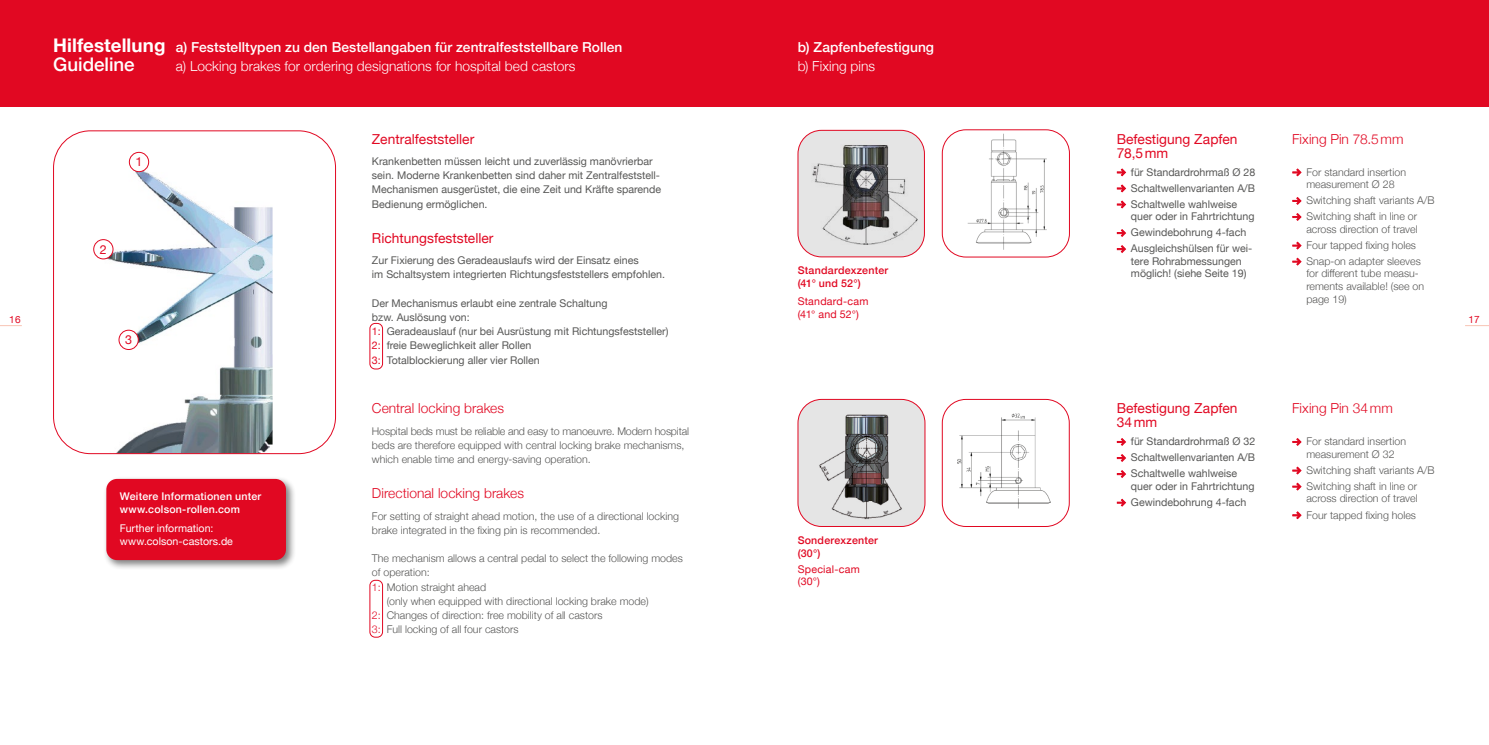
<style>
.page{position:relative;width:1489px;height:745px;background:#fff}
.page>*{position:absolute;margin:0;border:0;box-sizing:border-box;transform-origin:0 0}
.t1{font:700 18.75px "Helvetica Neue";letter-spacing:.005em;color:#fff}
.t2{font:500 18.75px "Helvetica Neue";color:#fff}
.t3{font:500 13.75px "Helvetica Neue";letter-spacing:.005em;color:#fff}
.t4{font:13.75px/14.1px "Helvetica Neue";color:#e10822}
.t5{font:300 13.75px "Helvetica Neue";letter-spacing:.005em;color:#e10822}
.t6{font:300 13.75px "Helvetica Neue";letter-spacing:.005em;color:#fff}
.t7{font:12.5px "Helvetica Neue";color:#e10822}
.t8{font:300 10.62px/16px "Helvetica Neue";color:#575756}
.t9{font:10.62px/14.1px "Helvetica Neue";color:#575756}
.t10{font:500 10.62px/12.5px "Helvetica Neue";letter-spacing:.02em;color:#e10822}
.t11{font:500 10.62px/12.5px "Helvetica Neue";letter-spacing:.02em;color:#fff}
.t12{font:10.62px/12.5px "Helvetica Neue";letter-spacing:.005em;color:#fff}
.t13{font:10.62px/12.5px "Helvetica Neue";letter-spacing:.02em;color:#e10822}
.t14{font:10px "Helvetica Neue";color:#e10822}
.s1{color:#e10822}
.s2{font-family:"Klavika Arrows";font-weight:700;font-size:10px;color:#e10822}
</style>
<div class="page">
<div style="left:0;top:0;width:1488px;height:106px;background:#e10822"></div>
<div style="left:369px;top:323px;width:14px;height:46px;border:1px solid #e10822;border-radius:5px"></div>
<div style="left:369px;top:579px;width:14px;height:58px;border:1px solid #e10822;border-radius:5px"></div>
<img style="left:93px;top:157px;width:179px;height:294px">
<div style="left:53px;top:130px;width:283px;height:323px;border:1px solid #e10822;border-radius:37px"></div>
<div style="left:941px;top:399px;width:128px;height:127px;border:1px solid #e10822;border-radius:24px"></div>
<img style="left:957px;top:413px;width:93px;height:95px">
<div style="left:941px;top:129px;width:128px;height:128px;border:1px solid #e10822;border-radius:24px"></div>
<img style="left:967px;top:134px;width:79px;height:115px">
<div style="left:798px;top:399px;width:126px;height:127px;background:#e5e5e5;border-radius:24px"></div>
<div style="left:797px;top:399px;width:128px;height:127px;border:1px solid #e10822;border-radius:24px"></div>
<div style="left:809px;top:408px;width:98px;height:115px;background:#e5e5e5"></div>
<img style="left:819px;top:414px;width:83px;height:106px">
<div style="left:798px;top:130px;width:126px;height:127px;background:#e5e5e5;border-radius:24px"></div>
<div style="left:797px;top:130px;width:127px;height:127px;border:1px solid #e10822;border-radius:24px"></div>
<img style="left:812px;top:145px;width:105px;height:100px">
<div style="left:103px;top:475px;width:193px;height:95px;background:#000;opacity:.5"></div>
<div style="left:106px;top:478px;width:180px;height:81px;background:#e10822;border-radius:11px"></div>
<div style="left:129px;top:152px;width:20px;height:19px;background:#fff;border-radius:50%"></div>
<div style="left:129px;top:152px;width:20px;height:20px;border:1px solid #e10822;border-radius:50%"></div>
<div style="left:94px;top:239px;width:19px;height:20px;background:#fff;border-radius:50%"></div>
<div style="left:93px;top:239px;width:20px;height:20px;border:1px solid #e10822;border-radius:50%"></div>
<div style="left:119px;top:330px;width:19px;height:19px;background:#fff;border-radius:50%"></div>
<div style="left:119px;top:329px;width:20px;height:20px;border:1px solid #e10822;border-radius:50%"></div>
<svg style="left:0;top:325px;width:22px;height:1px"></svg>
<svg style="left:1465px;top:325px;width:23px;height:1px"></svg>
<h1 class="t1" style="left:53px;top:31px;width:114px">Hilfestellung</h1>
<h1 class="t2" style="left:53px;top:49px;width:83px">Guideline</h1>
<p class="t3" style="left:176px;top:36px;width:448px">a) Feststelltypen zu den Bestellangaben für zentralfeststellbare Rollen</p>
<p class="t6" style="left:176px;top:55px;width:401px">a) Locking brakes for ordering designations for hospital bed castors</p>
<p class="t3" style="left:797px;top:36px;width:138px">b) Zapfenbefestigung</p>
<p class="t6" style="left:797px;top:55px;width:79px">b) Fixing pins</p>
<p class="t4" style="left:372px;top:132px;width:104px">Zentralfeststeller</p>
<p class="t9" style="left:372px;top:155px;width:290px">Krankenbetten müssen leicht und zuverlässig manövrierbar sein. Moderne Krankenbetten sind daher mit Zentralfeststell-Mechanismen ausgerüstet, die eine Zeit und Kräfte sparende Bedienung ermöglichen.</p>
<p class="t4" style="left:372px;top:232px;width:123px">Richtungsfeststeller</p>
<p class="t9" style="left:372px;top:254px;width:294px">Zur Fixierung des Geradeauslaufs wird der Einsatz eines<br>im Schaltsystem integrierten Richtungsfeststellers empfohlen.</p>
<p class="t9" style="left:372px;top:296px;width:298px">Der Mechanismus erlaubt eine zentrale Schaltung<br>bzw. Auslösung von:<br><span class="s1">1:</span> Geradeauslauf (nur bei Ausrüstung mit Richtungsfeststeller)<br><span class="s1">2:</span> freie Beweglichkeit aller Rollen<br><span class="s1">3:</span> Totalblockierung aller vier Rollen</p>
<p class="t4" style="left:1116px;top:132px;width:122px">Befestigung Zapfen<br>78,5mm</p>
<p class="t9" style="left:1116px;top:164px;width:140px;line-height:16px;text-align:justify"><span class="s2">B</span> für Standardrohrmaß Ø 28<br><span class="s2">B</span> Schaltwellenvarianten A/B <span class="s2">B</span> Schaltwelle wahlweise</p>
<p class="t9" style="left:1116px;top:209px;width:139px;line-height:16px;text-indent:14px">quer oder in Fahrtrichtung<br><span class="s2">B</span> Gewindebohrung 4-fach<br><span class="s2">B</span> Ausgleichshülsen für wei-</p>
<p class="t9" style="left:1130px;top:255px;width:117px;line-height:12.5px">tere Rohrabmessungen möglich! (siehe Seite 19)</p>
<p class="t5" style="left:1292px;top:128px;width:113px">Fixing Pin 78.5mm</p>
<p class="t8" style="left:1292px;top:165px;width:115px;line-height:12.5px;text-align:center"><span class="s2">B</span> For standard insertion measurement Ø 28</p>
<p class="t8" style="left:1292px;top:191px;width:144px"><span class="s2">B</span> Switching shaft variants A/B<br><span class="s2">B</span> Switching shaft in line or</p>
<p class="t8" style="left:1292px;top:220px;width:130px;text-indent:14px">across direction of travel<br><span class="s2">B</span> Four tapped fixing holes<br><span class="s2">B</span> Snap-on adapter sleeves</p>
<p class="t8" style="left:1306px;top:266px;width:119px;line-height:12.5px">for different tube measu&shy;rements available! (see on</p>
<p class="t7" style="left:136px;top:153px;width:8px">1</p>
<p class="t7" style="left:100px;top:240px;width:8px">2</p>
<p class="t10" style="left:797px;top:264px;width:92px">Standardexzenter (41° und 52°)</p>
<p class="t13" style="left:797px;top:296px;width:72px">Standard-cam</p>
<p class="t8" style="left:1306px;top:290px;width:42px">page 19)</p>
<p class="t13" style="left:797px;top:308px;width:63px">(41° and 52°)</p>
<p class="t14" style="left:9px;top:312px;width:13px">16</p>
<p class="t14" style="left:1468px;top:312px;width:13px">17</p>
<p class="t7" style="left:125px;top:330px;width:8px">3</p>
<p class="t11" style="left:120px;top:489px;width:143px">Weitere Informationen unter www.colson-rollen.com</p>
<p class="t12" style="left:120px;top:522px;width:115px">Further information: www.colson-castors.de</p>
<p class="t5" style="left:372px;top:397px;width:134px">Central locking brakes</p>
<p class="t8" style="left:372px;top:422px;width:318px;line-height:14.1px">Hospital beds must be reliable and easy to manoeuvre. Modern hospital beds are therefore equipped with central locking brake mechanisms, which enable time and energy-saving operation.</p>
<p class="t5" style="left:372px;top:482px;width:153px">Directional locking brakes</p>
<p class="t8" style="left:372px;top:507px;width:308px;line-height:14.1px">For setting of straight ahead motion, the use of a directional locking brake integrated in the fixing pin is recommended.</p>
<p class="t8" style="left:372px;top:549px;width:312px">The mechanism allows a central pedal to select the following modes</p>
<p class="t8" style="left:372px;top:563px;width:59px">of operation:</p>
<p class="t8" style="left:372px;top:577px;width:116px"><span class="s1">1:</span> Motion straight ahead</p>
<p class="t8" style="left:387px;top:592px;width:263px">(only when equipped with directional locking brake mode)</p>
<p class="t8" style="left:372px;top:606px;width:232px"><span class="s1">2:</span> Changes of direction: free mobility of all castors</p>
<p class="t8" style="left:372px;top:620px;width:148px"><span class="s1">3:</span> Full locking of all four castors</p>
<p class="t10" style="left:797px;top:533px;width:82px">Sonderexzenter (30°)</p>
<p class="t13" style="left:797px;top:562px;width:63px">Special-cam (30°)</p>
<p class="t4" style="left:1116px;top:402px;width:122px">Befestigung Zapfen<br>34mm</p>
<p class="t9" style="left:1116px;top:434px;width:140px;line-height:16px;text-align:justify"><span class="s2">B</span> für Standardrohrmaß Ø 32<br><span class="s2">B</span> Schaltwellenvarianten A/B <span class="s2">B</span> Schaltwelle wahlweise</p>
<p class="t9" style="left:1116px;top:478px;width:139px;line-height:16px;text-indent:14px">quer oder in Fahrtrichtung<br><span class="s2">B</span> Gewindebohrung 4-fach</p>
<p class="t5" style="left:1292px;top:397px;width:102px">Fixing Pin 34mm</p>
<p class="t8" style="left:1292px;top:434px;width:115px;line-height:12.5px;text-align:center"><span class="s2">B</span> For standard insertion measurement Ø 32</p>
<p class="t8" style="left:1292px;top:461px;width:144px"><span class="s2">B</span> Switching shaft variants A/B<br><span class="s2">B</span> Switching shaft in line or</p>
<p class="t8" style="left:1292px;top:489px;width:127px;text-align:right">across direction of travel<br><span class="s2">B</span> Four tapped fixing holes</p>
</div>
